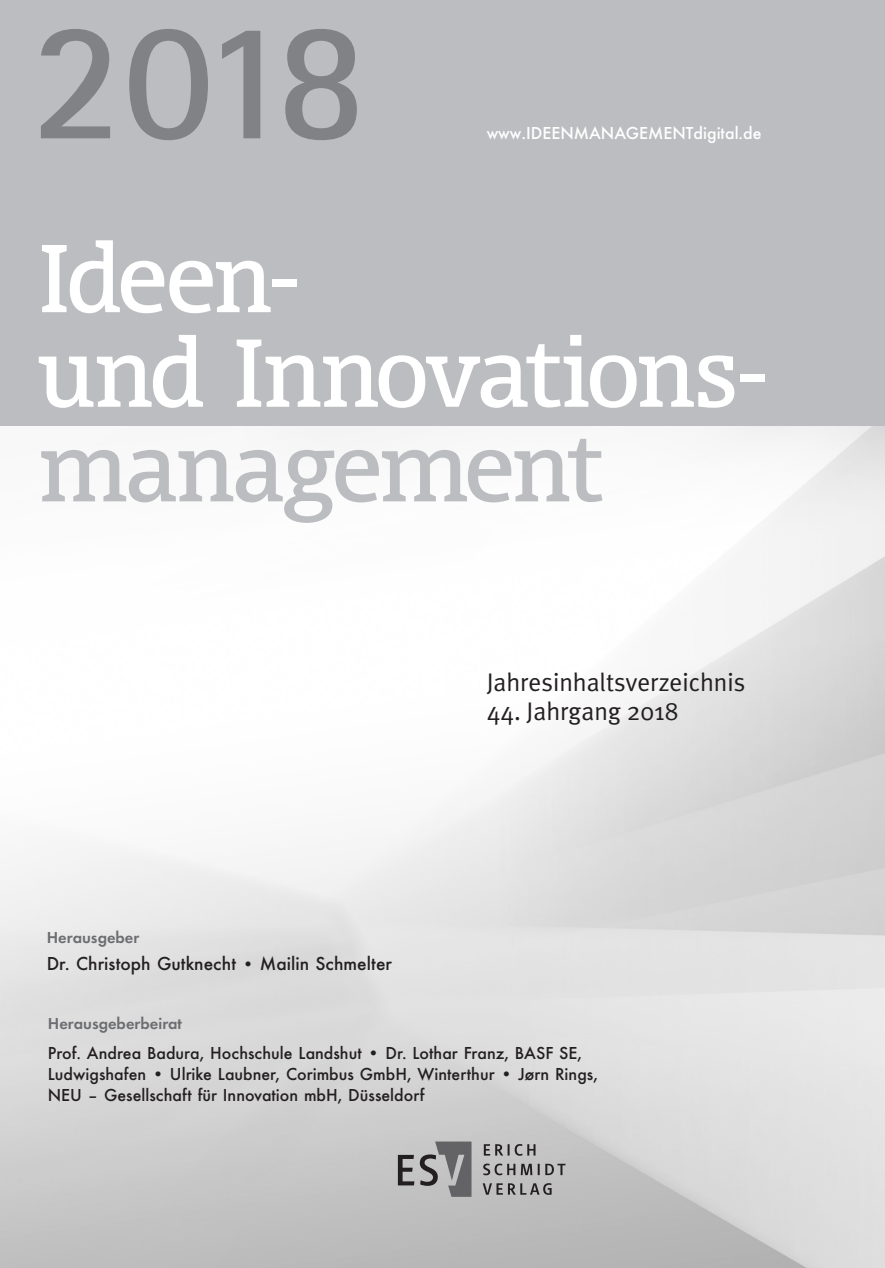
<style>
.page{position:relative;width:885px;height:1268px;background:#fff}
.page>*{position:absolute;margin:0;border:0;box-sizing:border-box;transform-origin:0 0}
.t1{font:700 169.5px "Rotis Sans Serif";color:#808285}
.t2{font:91.5px/94.5px "Olsen TF";letter-spacing:-.03em;color:#fff}
.t3{font:91.5px "Olsen TF";letter-spacing:-.03em;color:#bcbdc0}
.t4{font:25.5px "Meta Plus Normal";color:#231f20}
.t5{font:500 19.5px "Futura T";color:#231f20}
.t6{font:500 18px/21px "Futura T";color:#231f20}
.t7{font:500 18px "Futura T";color:#fff}
.t8{font:600 16.5px "Futura T";color:#6c6d70}
.s1{font-size:18.75px}
.s2{font-size:18px}
</style>
<div class="page">
<img style="left:0;top:426px;width:884px;height:841px">
<div style="left:0;top:0;width:884px;height:426px;background:#bcbdc0"></div>
<svg style="left:482px;top:1182px;width:69px;height:12px"></svg>
<svg style="left:483px;top:1163px;width:82px;height:11px"></svg>
<svg style="left:483px;top:1143px;width:52px;height:12px"></svg>
<svg style="left:420px;top:1141px;width:51px;height:55px"></svg>
<svg style="left:398px;top:1154px;width:16px;height:31px"></svg>
<h1 class="t1" style="left:32px;top:-26px;width:336px">2018</h1>
<p class="t7" style="left:486px;top:123px;width:276px"><span class="s1">www.</span>IDEENMANAGEMENTdigital.de</p>
<h2 class="t2" style="left:38px;top:229px;width:734px">Ideen-<br>und Innovations-</h2>
<h2 class="t3" style="left:38px;top:409px;width:566px">management</h2>
<p class="t8" style="left:47px;top:927px;width:94px">Herausgeber</p>
<p class="t5" style="left:47px;top:952px;width:346px">Dr. Christoph Gutknecht <span class="s2">•</span> Mailin Schmelter</p>
<h3 class="t4" style="left:486px;top:667px;width:260px">Jahresinhaltsverzeichnis</h3>
<h3 class="t4" style="left:486px;top:696px;width:193px">44. Jahrgang 2018</h3>
<p class="t8" style="left:48px;top:1013px;width:136px">Herausgeberbeirat</p>
<p class="t6" style="left:48px;top:1042px;width:551px">Prof. Andrea Badura, Hochschule Landshut • Dr. Lothar Franz, BASF SE,<br>Ludwigshafen • Ulrike Laubner, Corimbus GmbH, Winterthur • Jørn Rings,<br>NEU – Gesellschaft für Innovation mbH, Düsseldorf</p>
</div>
